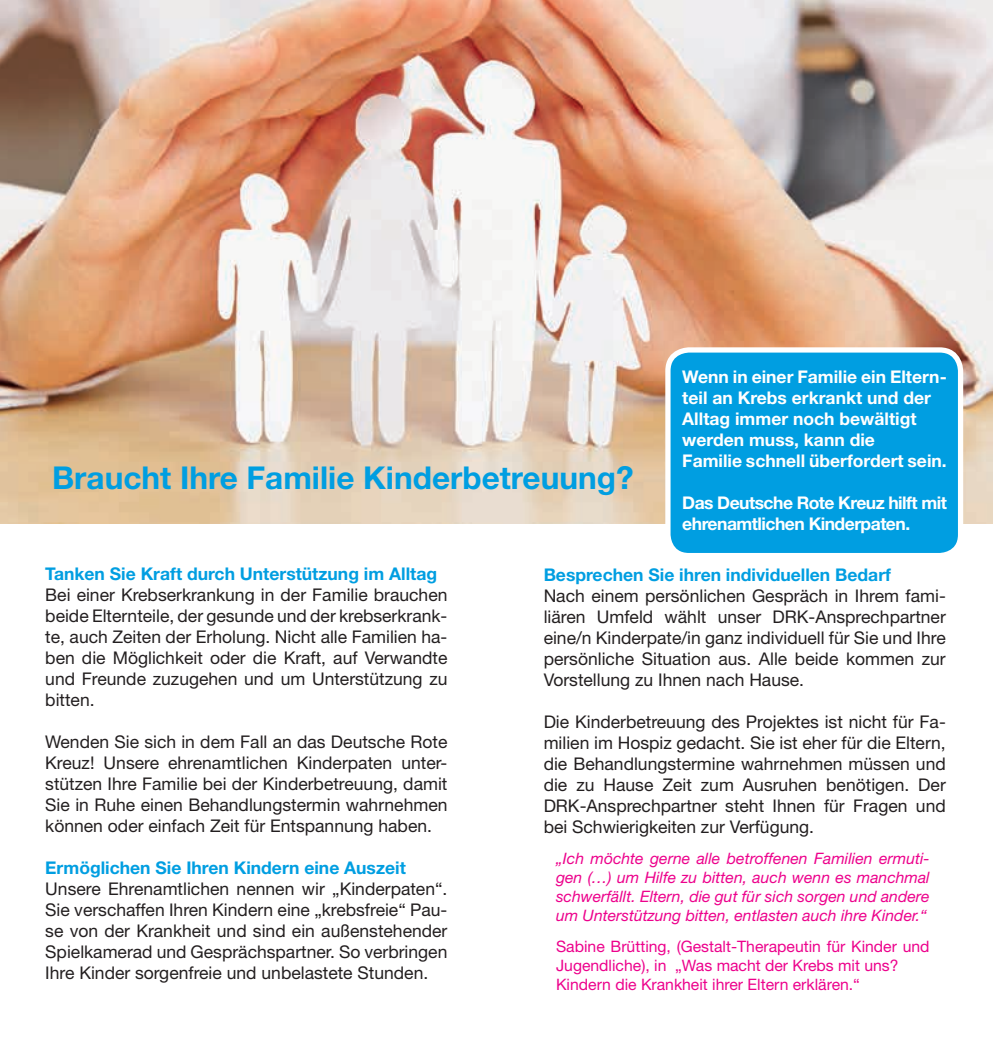
<style>
.page{position:relative;width:993px;height:1042px;background:#fff}
.page>*{position:absolute;margin:0;border:0;box-sizing:border-box;transform-origin:0 0}
.t1{font:700 31.5px "Helvetica Neue LT Std";color:#009ee1}
.t2{font:17.5px/21px "Helvetica Neue LT Std";color:#231f20;text-align:justify}
.t3{font:700 17.5px/21px "Helvetica Neue LT Std";color:#fff}
.t4{font:700 17.5px "Helvetica Neue LT Std";color:#009ee1}
.t5{font:700 17.5px/21px "Helvetica Neue LT Std";letter-spacing:-.03em;color:#fff}
.t6{font:italic 15.75px/18.9px "Helvetica Neue LT Std";color:#ed028c;text-align:justify}
.t7{font:15.75px/18.9px "Helvetica Neue LT Std";color:#ed028c}
</style>
<div class="page">
<img style="left:0;top:0;width:992px;height:523px">
<div style="left:667px;top:350px;width:293px;height:205px;background:#009ee1;border-radius:21px"></div>
<div style="left:665px;top:347px;width:297px;height:211px;border:5px solid #fff;border-radius:21px"></div>
<p class="t1" style="left:52px;top:458px;width:582px">Braucht Ihre Familie Kinderbetreuung?</p>
<p class="t3" style="left:682px;top:366px;width:266px">Wenn in einer Familie ein Eltern&shy;teil an Krebs erkrankt und der</p>
<p class="t3" style="left:682px;top:408px;width:236px">Alltag immer noch bewältigt</p>
<p class="t3" style="left:682px;top:429px;width:194px">werden muss, kann die</p>
<p class="t3" style="left:682px;top:450px;width:266px">Familie schnell überfordert sein.</p>
<p class="t5" style="left:682px;top:492px;width:266px">Das Deutsche Rote Kreuz hilft mit ehrenamtlichen Kinderpaten.</p>
<p class="t4" style="left:45px;top:563px;width:393px">Tanken Sie Kraft durch Unterstützung im Alltag</p>
<p class="t2" style="left:45px;top:584px;width:403px">Bei einer Krebserkrankung in der Familie brauchen beide Elternteile, der gesunde und der krebserkrank&shy;te, auch Zeiten der Erholung. Nicht alle Familien ha&shy;ben die Möglichkeit oder die Kraft, auf Verwandte und Freunde zuzugehen und um Unterstützung zu bitten.</p>
<p class="t2" style="left:45px;top:731px;width:403px">Wenden Sie sich in dem Fall an das Deutsche Rote Kreuz! Unsere ehrenamtlichen Kinderpaten unter&shy;stützen Ihre Familie bei der Kinderbetreuung, damit Sie in Ruhe einen Behandlungstermin wahrnehmen können oder einfach Zeit für Entspannung haben.</p>
<p class="t4" style="left:45px;top:857px;width:362px">Ermöglichen Sie Ihren Kindern eine Auszeit</p>
<p class="t2" style="left:45px;top:878px;width:403px">Unsere Ehrenamtlichen nennen wir „Kinderpaten“.<br>Sie verschaffen Ihren Kindern eine „krebsfreie“ Pau&shy;se von der Krankheit und sind ein außenstehender Spielkamerad und Gesprächspartner. So verbringen Ihre Kinder sorgenfreie und unbelastete Stunden.</p>
<p class="t4" style="left:543px;top:564px;width:349px">Besprechen Sie ihren individuellen Bedarf</p>
<p class="t2" style="left:543px;top:585px;width:403px">Nach einem persönlichen Gespräch in Ihrem fami&shy;liären Umfeld wählt unser DRK-Ansprechpartner eine/n Kinderpate/in ganz individuell für Sie und Ihre persönliche Situation aus. Alle beide kommen zur Vorstellung zu Ihnen nach Hause.</p>
<p class="t2" style="left:543px;top:711px;width:403px">Die Kinderbetreuung des Projektes ist nicht für Fa&shy;milien im Hospiz gedacht. Sie ist eher für die Eltern, die Behandlungstermine wahrnehmen müssen und die zu Hause Zeit zum Ausruhen benötigen. Der DRK-Ansprechpartner steht Ihnen für Fragen und bei Schwierigkeiten zur Verfügung.</p>
<p class="t6" style="left:556px;top:849px;width:375px">„Ich möchte gerne alle betroffenen Familien ermuti&shy;gen (…) um Hilfe zu bitten, auch wenn es manchmal schwerfällt. Eltern, die gut für sich sorgen und andere um Unterstützung bitten, entlasten auch ihre Kinder.“</p>
<p class="t7" style="left:556px;top:937px;width:375px">Sabine Brütting, (Gestalt-Therapeutin für Kinder und<br>Jugendliche), in „Was macht der Krebs mit uns?</p>
<p class="t7" style="left:556px;top:974px;width:305px">Kindern die Krankheit ihrer Eltern erklären.“</p>
</div>
